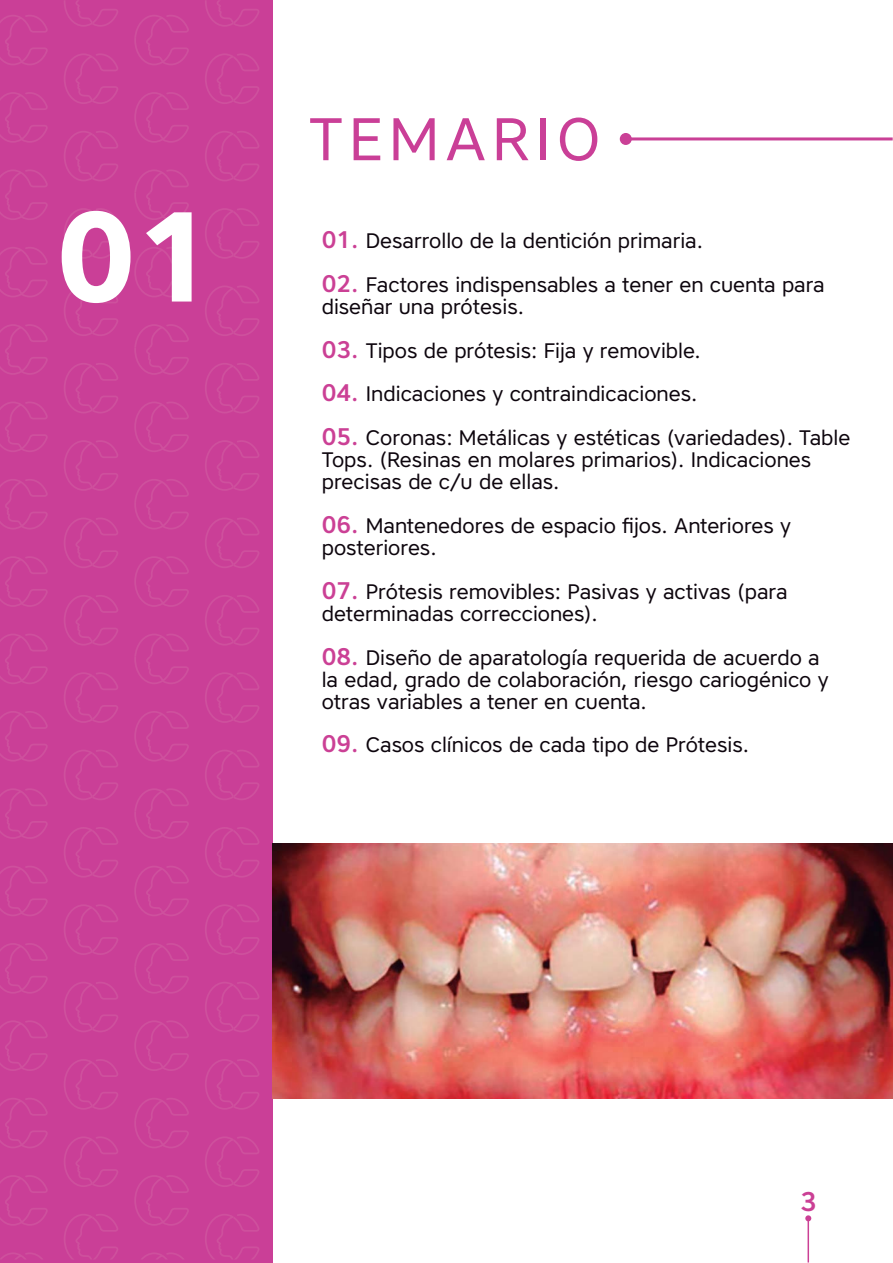
<style>
.page{position:relative;width:893px;height:1263px;background:#fff}
.page>*{position:absolute;margin:0;border:0;box-sizing:border-box;transform-origin:0 0}
.t1{font:700 127.5px "Core Sans A65";color:#fff}
.t2{font:60px "Core Sans A45";letter-spacing:.1em;color:#ca3f97}
.t3{font:500 27px "Core Sans A55";color:#cb4095}
.t4{font:21px/21.9px "Core Sans A45";color:#0d050d}
.s1{font-family:"Core Sans A55";font-weight:500;font-size:24px;color:#cb4095}
</style>
<div class="page">
<hr style="left:807px;top:1218px;width:2px;height:45px;background:#cb4095">
<svg style="left:805px;top:1215px;width:6px;height:6px"></svg>
<div style="left:0;top:0;width:273px;height:1263px;background:#ca3f97"></div>
<hr style="left:626px;top:137px;width:267px;height:3px;background:#ca4096">
<div style="left:620px;top:133px;width:12px;height:12px;background:#ca4096;border-radius:50%"></div>
<svg style="left:0;top:1253px;width:43px;height:6px"></svg>
<svg style="left:0;top:1175px;width:48px;height:51px"></svg>
<svg style="left:141px;top:1253px;width:43px;height:6px"></svg>
<svg style="left:64px;top:1214px;width:54px;height:45px"></svg>
<svg style="left:134px;top:1175px;width:55px;height:51px"></svg>
<svg style="left:64px;top:1137px;width:54px;height:50px"></svg>
<svg style="left:205px;top:1214px;width:54px;height:45px"></svg>
<svg style="left:205px;top:1137px;width:54px;height:50px"></svg>
<svg style="left:0;top:1098px;width:48px;height:50px"></svg>
<svg style="left:0;top:1021px;width:48px;height:50px"></svg>
<svg style="left:134px;top:1098px;width:55px;height:50px"></svg>
<svg style="left:64px;top:1059px;width:54px;height:51px"></svg>
<svg style="left:134px;top:1021px;width:55px;height:50px"></svg>
<svg style="left:64px;top:982px;width:54px;height:50px"></svg>
<svg style="left:205px;top:1059px;width:54px;height:51px"></svg>
<svg style="left:205px;top:982px;width:54px;height:50px"></svg>
<svg style="left:0;top:943px;width:48px;height:51px"></svg>
<svg style="left:0;top:866px;width:48px;height:50px"></svg>
<svg style="left:134px;top:943px;width:55px;height:51px"></svg>
<svg style="left:64px;top:904px;width:54px;height:51px"></svg>
<svg style="left:134px;top:866px;width:55px;height:50px"></svg>
<svg style="left:64px;top:827px;width:54px;height:51px"></svg>
<svg style="left:205px;top:904px;width:54px;height:51px"></svg>
<svg style="left:205px;top:827px;width:54px;height:51px"></svg>
<svg style="left:0;top:788px;width:48px;height:51px"></svg>
<svg style="left:0;top:711px;width:48px;height:50px"></svg>
<svg style="left:134px;top:788px;width:55px;height:51px"></svg>
<svg style="left:64px;top:750px;width:54px;height:50px"></svg>
<svg style="left:134px;top:711px;width:55px;height:50px"></svg>
<svg style="left:64px;top:672px;width:54px;height:51px"></svg>
<svg style="left:205px;top:750px;width:54px;height:50px"></svg>
<svg style="left:205px;top:672px;width:54px;height:51px"></svg>
<svg style="left:0;top:634px;width:48px;height:50px"></svg>
<svg style="left:0;top:556px;width:48px;height:51px"></svg>
<svg style="left:134px;top:634px;width:55px;height:50px"></svg>
<svg style="left:64px;top:595px;width:54px;height:50px"></svg>
<svg style="left:134px;top:556px;width:55px;height:51px"></svg>
<svg style="left:64px;top:518px;width:54px;height:50px"></svg>
<svg style="left:205px;top:595px;width:54px;height:50px"></svg>
<svg style="left:205px;top:518px;width:54px;height:50px"></svg>
<svg style="left:0;top:479px;width:48px;height:50px"></svg>
<svg style="left:0;top:402px;width:48px;height:50px"></svg>
<svg style="left:134px;top:479px;width:55px;height:50px"></svg>
<svg style="left:64px;top:440px;width:54px;height:51px"></svg>
<svg style="left:134px;top:402px;width:55px;height:50px"></svg>
<svg style="left:64px;top:363px;width:54px;height:50px"></svg>
<svg style="left:205px;top:440px;width:54px;height:51px"></svg>
<svg style="left:205px;top:363px;width:54px;height:50px"></svg>
<svg style="left:0;top:324px;width:48px;height:51px"></svg>
<svg style="left:0;top:247px;width:48px;height:50px"></svg>
<svg style="left:134px;top:324px;width:55px;height:51px"></svg>
<svg style="left:64px;top:286px;width:54px;height:50px"></svg>
<svg style="left:134px;top:247px;width:55px;height:50px"></svg>
<svg style="left:64px;top:208px;width:54px;height:51px"></svg>
<svg style="left:205px;top:286px;width:54px;height:50px"></svg>
<svg style="left:205px;top:208px;width:54px;height:51px"></svg>
<svg style="left:0;top:170px;width:48px;height:50px"></svg>
<svg style="left:0;top:92px;width:48px;height:51px"></svg>
<svg style="left:134px;top:170px;width:55px;height:50px"></svg>
<svg style="left:64px;top:131px;width:54px;height:50px"></svg>
<svg style="left:134px;top:92px;width:55px;height:51px"></svg>
<svg style="left:64px;top:54px;width:54px;height:50px"></svg>
<svg style="left:205px;top:131px;width:54px;height:50px"></svg>
<svg style="left:205px;top:54px;width:54px;height:50px"></svg>
<svg style="left:0;top:15px;width:48px;height:50px"></svg>
<svg style="left:134px;top:15px;width:55px;height:50px"></svg>
<svg style="left:64px;top:0;width:54px;height:27px"></svg>
<svg style="left:205px;top:0;width:54px;height:27px"></svg>
<img style="left:273px;top:843px;width:620px;height:255px">
<h1 class="t1" style="left:56px;top:183px;width:162px">01</h1>
<h2 class="t2" style="left:309px;top:117px;width:293px">TEMARIO</h2>
<p class="t4" style="left:322px;top:232px;width:383px"><span class="s1">01.</span> Desarrollo de la dentición primaria.</p>
<p class="t4" style="left:322px;top:276px;width:504px"><span class="s1">02.</span> Factores indispensables a tener en cuenta para diseñar una prótesis.</p>
<p class="t4" style="left:322px;top:342px;width:380px"><span class="s1">03.</span> Tipos de prótesis: Fija y removible.</p>
<p class="t4" style="left:322px;top:385px;width:377px"><span class="s1">04.</span> Indicaciones y contraindicaciones.</p>
<p class="t4" style="left:322px;top:429px;width:530px"><span class="s1">05.</span> Coronas: Metálicas y estéticas (variedades). Table<br>Tops. (Resinas en molares primarios). Indicaciones precisas de c/u de ellas.</p>
<p class="t4" style="left:322px;top:517px;width:471px"><span class="s1">06.</span> Mantenedores de espacio fijos. Anteriores y posteriores.</p>
<p class="t4" style="left:322px;top:583px;width:467px"><span class="s1">07.</span> Prótesis removibles: Pasivas y activas (para determinadas correcciones).</p>
<p class="t4" style="left:322px;top:649px;width:508px"><span class="s1">08.</span> Diseño de aparatología requerida de acuerdo a la edad, grado de colaboración, riesgo cariogénico y otras variables a tener en cuenta.</p>
<p class="t4" style="left:322px;top:736px;width:429px"><span class="s1">09.</span> Casos clínicos de cada tipo de Prótesis.</p>
<p class="t3" style="left:800px;top:1186px;width:18px">3</p>
</div>
